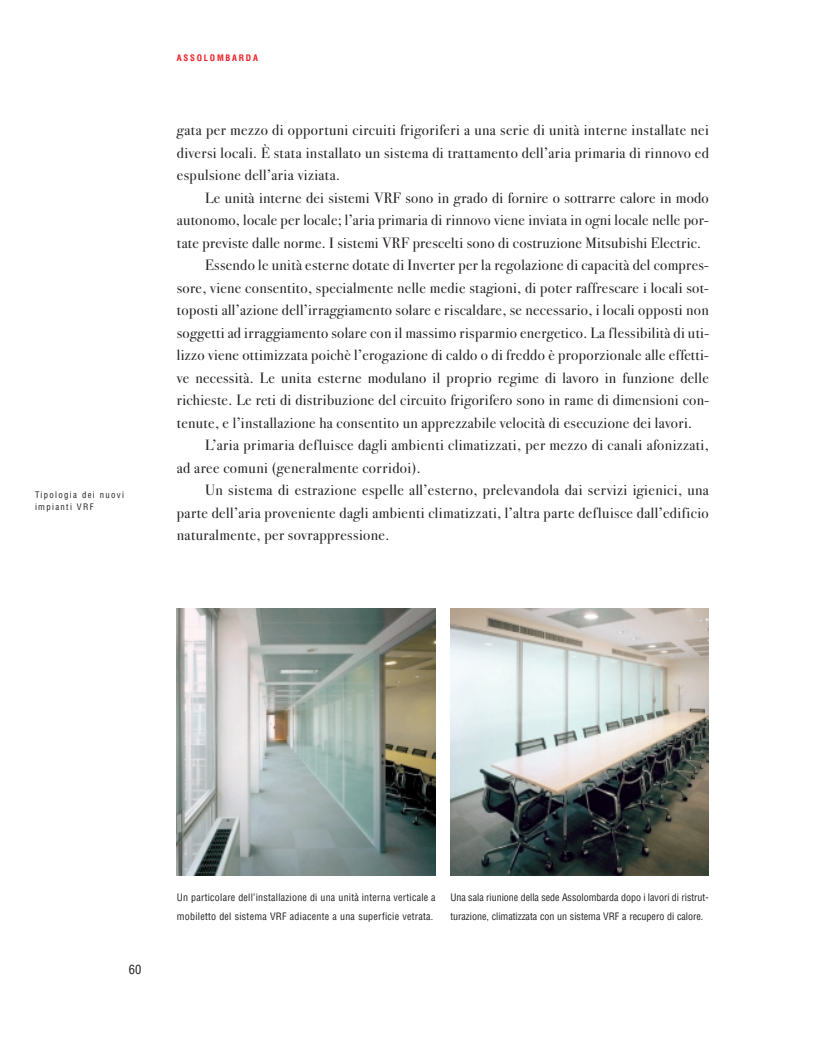
<style>
.page{position:relative;width:816px;height:1053px;background:#fff}
.page>*{position:absolute;margin:0;border:0;box-sizing:border-box;transform-origin:0 0}
.t1{font:15px/22.5px "Bodoni Sev ITC Book OS";letter-spacing:.02em;color:#231f20;text-align:justify}
.t2{font:condensed 12.5px "Helvetica";color:#231f20}
.t3{font:condensed 10px/18.8px "Helvetica";color:#231f20}
.t4{font:condensed 10px/18.8px "Helvetica";letter-spacing:.025em;color:#231f20}
.t5{font:condensed 8.75px/12.5px "Helvetica";letter-spacing:.15em;color:#231f20}
.t6{font:700 condensed 8.75px "Helvetica";letter-spacing:.2em;color:#ee1d23}
</style>
<div class="page">
<img style="left:176px;top:608px;width:533px;height:268px">
<p class="t5" style="left:35px;top:489px;width:91px">Tipologia dei nuovi impianti VRF</p>
<p class="t6" style="left:177px;top:54px;width:82px">ASSOLOMBARDA</p>
<p class="t1" style="left:177px;top:121px;width:533px">gata per mezzo di opportuni circuiti frigoriferi a una serie di unità interne installate nei diversi locali. È stata installato un sistema di trattamento dell’aria primaria di rinnovo ed espulsione dell’aria viziata.</p>
<p class="t1" style="left:205px;top:188px;width:505px">Le unità interne dei sistemi VRF sono in grado di fornire o sottrarre calore in modo</p>
<p class="t1" style="left:177px;top:211px;width:533px">autonomo, locale per locale; l’aria primaria di rinnovo viene inviata in ogni locale nelle por-</p>
<p class="t1" style="left:177px;top:233px;width:525px">tate previste dalle norme. I sistemi VRF prescelti sono di costruzione Mitsubishi Electric.</p>
<p class="t1" style="left:205px;top:256px;width:505px">Essendo le unità esterne dotate di Inverter per la regolazione di capacità del compres-</p>
<p class="t1" style="left:177px;top:278px;width:533px">sore, viene consentito, specialmente nelle medie stagioni, di poter raffrescare i locali sot-</p>
<p class="t1" style="left:177px;top:301px;width:533px">toposti all’azione dell’irraggiamento solare e riscaldare, se necessario, i locali opposti non</p>
<p class="t1" style="left:177px;top:323px;width:533px">soggetti ad irraggiamento solare con il massimo risparmio energetico. La flessibilità di uti-</p>
<p class="t1" style="left:177px;top:346px;width:533px">lizzo viene ottimizzata poichè l’erogazione di caldo o di freddo è proporzionale alle effetti-</p>
<p class="t1" style="left:177px;top:368px;width:533px">ve necessità. Le unita esterne modulano il proprio regime di lavoro in funzione delle</p>
<p class="t1" style="left:177px;top:391px;width:533px">richieste. Le reti di distribuzione del circuito frigorifero sono in rame di dimensioni con-</p>
<p class="t1" style="left:177px;top:413px;width:516px">tenute, e l’installazione ha consentito un apprezzabile velocità di esecuzione dei lavori.</p>
<p class="t1" style="left:205px;top:436px;width:505px">L’aria primaria defluisce dagli ambienti climatizzati, per mezzo di canali afonizzati,</p>
<p class="t1" style="left:177px;top:458px;width:245px">ad aree comuni (generalmente corridoi).</p>
<p class="t1" style="left:205px;top:481px;width:505px">Un sistema di estrazione espelle all’esterno, prelevandola dai servizi igienici, una</p>
<p class="t1" style="left:177px;top:503px;width:533px">parte dell’aria proveniente dagli ambienti climatizzati, l’altra parte defluisce dall’edificio</p>
<p class="t1" style="left:177px;top:526px;width:214px">naturalmente, per sovrappressione.</p>
<p class="t2" style="left:129px;top:965px;width:14px">60</p>
<p class="t4" style="left:177px;top:889px;width:260px">Un particolare dell’installazione di una unità interna verticale a mobiletto del sistema VRF adiacente a una superficie vetrata.</p>
<p class="t3" style="left:450px;top:889px;width:260px">Una sala riunione della sede Assolombarda dopo i lavori di ristrut&shy;turazione, climatizzata con un sistema VRF a recupero di calore.</p>
</div>
